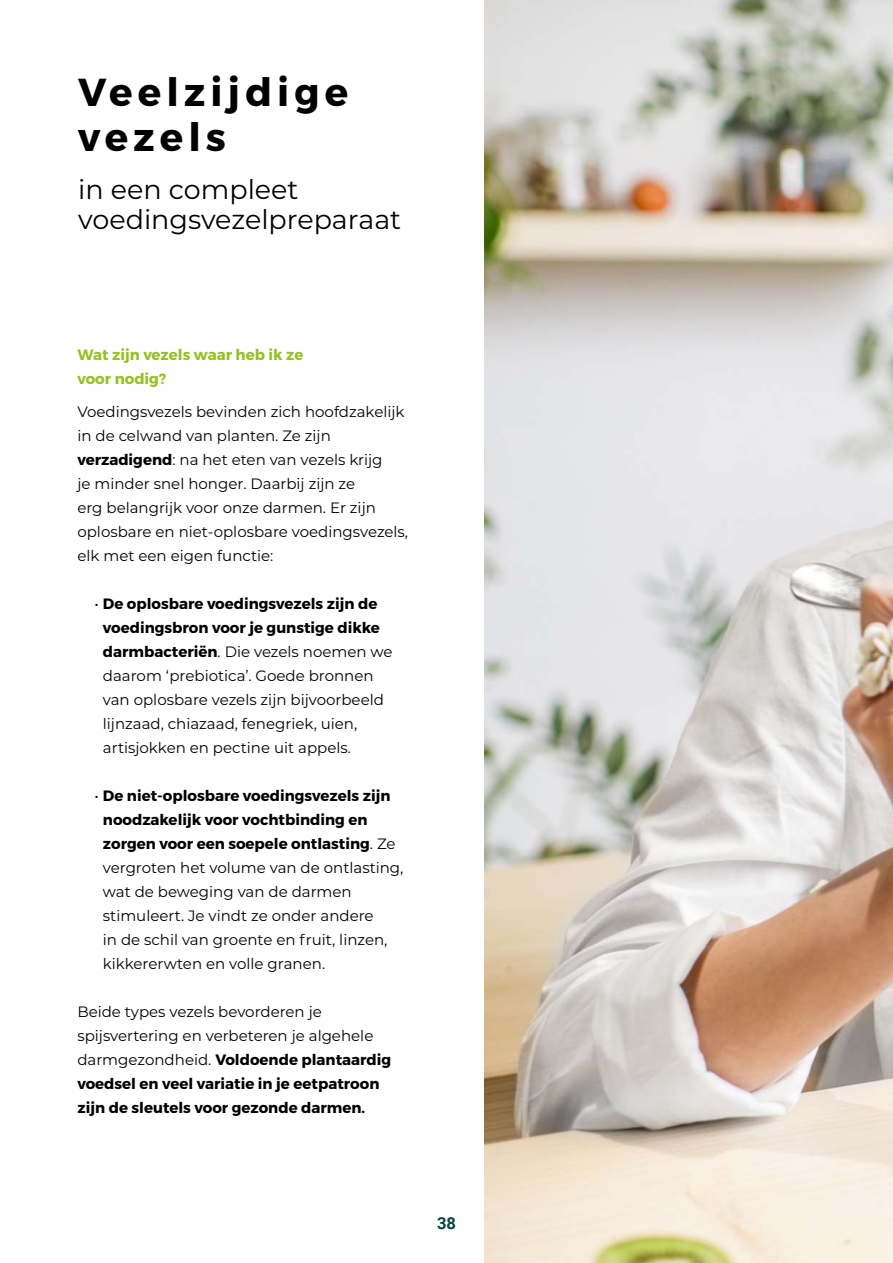
<style>
.page{position:relative;width:893px;height:1263px;background:#fff}
.page>*{position:absolute;margin:0;border:0;box-sizing:border-box;transform-origin:0 0}
.t1{font:700 39px/45px "Montserrat";letter-spacing:.13em;color:#000}
.t2{font:27px/30px "Montserrat";color:#000}
.t3{font:700 16.5px "Roboto";color:#00463d}
.t4{font:15px/24px "Montserrat";color:#000}
.t5{font:700 15px/24px "Montserrat";color:#000}
.t6{font:700 15px/24px "Montserrat";color:#95c123}
.s1{font-weight:700}
.s2{font-weight:400}
</style>
<div class="page">
<img style="left:485px;top:0;width:408px;height:1263px">
<h1 class="t1" style="left:78px;top:71px;width:271px">Veelzijdige vezels</h1>
<h2 class="t2" style="left:78px;top:174px;width:324px">in een compleet voedingsvezelpreparaat</h2>
<p class="t6" style="left:77px;top:343px;width:228px">Wat zijn vezels waar heb ik ze voor nodig?</p>
<p class="t4" style="left:77px;top:399px;width:332px">Voedingsvezels bevinden zich hoofdzakelijk in de celwand van planten. Ze zijn <span class="s1">verzadigend</span>: na het eten van vezels krijg<br>je minder snel honger. Daarbij zijn ze<br>erg belangrijk voor onze darmen. Er zijn oplosbare en niet-oplosbare voedingsvezels, elk met een eigen functie:</p>
<p class="t4" style="left:103px;top:591px;width:291px;text-indent:-9px">• <span class="s1">De oplosbare voedingsvezels zijn de voedingsbron voor je gunstige dikke darmbacteriën</span>. Die vezels noemen we daarom ‘prebiotica’. Goede bronnen van oplosbare vezels zijn bijvoorbeeld lijnzaad, chiazaad, fenegriek, uien, artisjokken en pectine uit appels.</p>
<p class="t4" style="left:103px;top:783px;width:302px;text-indent:-9px">• <span class="s1">De niet-oplosbare voedingsvezels zijn noodzakelijk voor vochtbinding en zorgen voor een soepele ontlasting</span>. Ze vergroten het volume van de ontlasting, wat de beweging van de darmen stimuleert. Je vindt ze onder andere<br>in de schil van groente en fruit, linzen, kikkererwten en volle granen.</p>
<p class="t5" style="left:77px;top:999px;width:315px"><span class="s2">Beide types vezels bevorderen je spijsvertering en verbeteren je algehele darmgezondheid.</span> Voldoende plantaardig voedsel en veel variatie in je eetpatroon zijn de sleutels voor gezonde darmen.</p>
<p class="t3" style="left:437px;top:1212px;width:20px">38</p>
</div>
